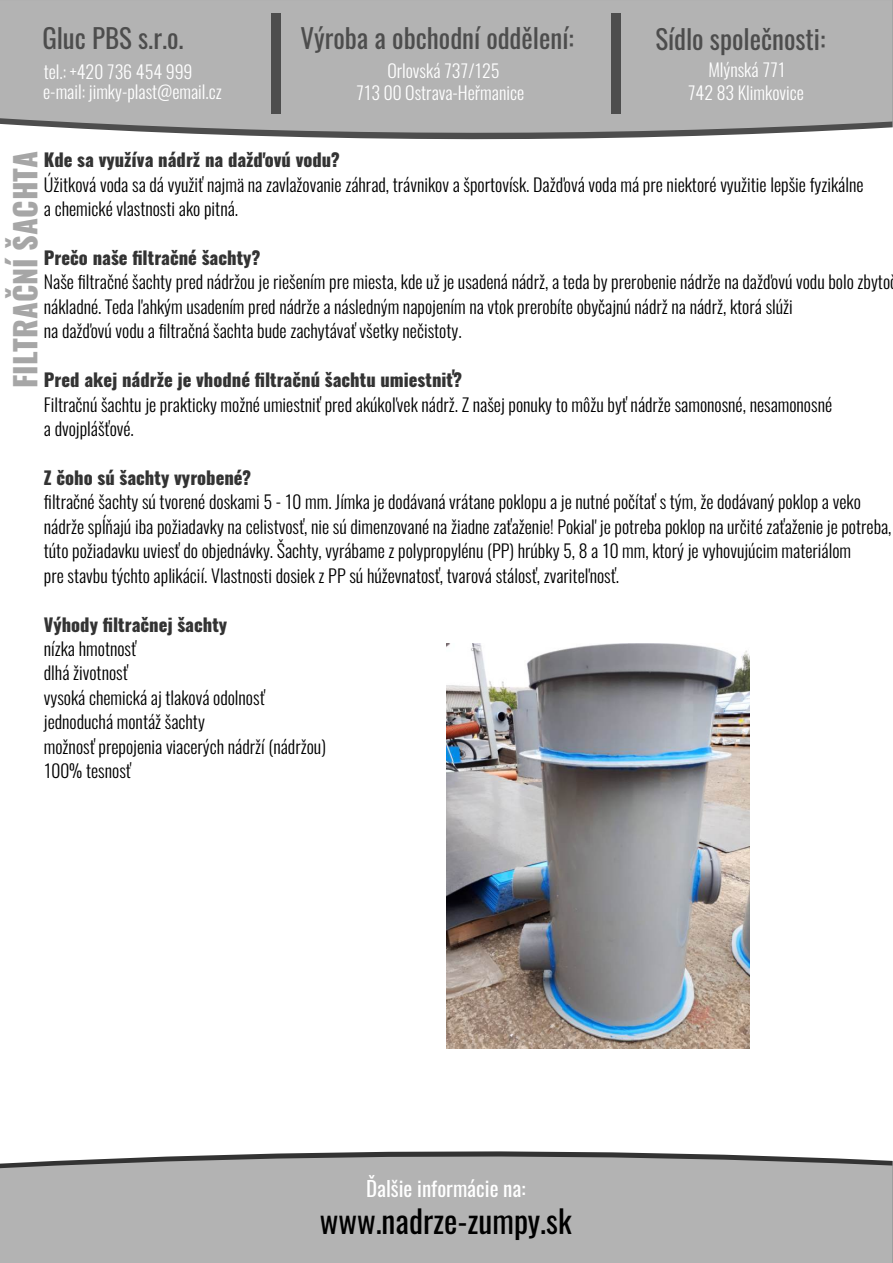
<style>
.page{position:relative;width:893px;height:1263px;background:#fff}
.page>*{position:absolute;margin:0;border:0;box-sizing:border-box;transform-origin:0 0}
.t1{font:31.65px "Oswald";color:#000}
.t2{font:800 30px "Oswald";color:rgb(77 77 77/.5)}
.t3{font:27px "Oswald";color:#4d4d4d}
.t4{font:21px "Oswald";color:#fff}
.t5{font:300 18px/24.5px "Oswald";color:#000}
.t6{font:800 18px "Oswald";color:#333}
.t7{font:300 18px/22.8px "Oswald";color:#fff;text-align:center}
</style>
<div class="page">
<svg style="left:0;top:0;width:893px;height:138px;background:#b0b0b0"></svg>
<div style="left:271px;top:13px;width:10px;height:101px;background:#4d4d4d"></div>
<div style="left:611px;top:13px;width:10px;height:101px;background:#4d4d4d"></div>
<img style="left:446px;top:644px;width:303px;height:404px">
<svg style="left:0;top:1152px;width:893px;height:111px;background:#afafaf"></svg>
<h3 class="t3" style="left:42px;top:19px;width:143px">Gluc PBS s.r.o.</h3>
<h3 class="t3" style="left:655px;top:20px;width:172px">Sídlo společnosti:</h3>
<p class="t7" style="left:688px;top:58px;width:118px">Mlýnská 771<br>742 83 Klimkovice</p>
<h3 class="t3" style="left:300px;top:20px;width:275px">Výroba a obchodní oddělení:</h3>
<p class="t7" style="left:356px;top:60px;width:170px;line-height:21.9px">Orlovská 737/125<br>713 00 Ostrava-Heřmanice</p>
<p class="t7" style="left:43px;top:62px;width:180px;line-height:19.6px;text-align:left">tel.: +420 736 454 999 e-mail: jimky-plast@email.cz</p>
<p class="t6" style="left:44px;top:147px;width:298px">Kde sa využíva nádrž na dažďovú vodu?</p>
<p class="t5" style="left:44px;top:172px;width:821px">Úžitková voda sa dá využiť najmä na zavlažovanie záhrad, trávnikov a športovísk. Dažďová voda má pre niektoré využitie lepšie fyzikálne a chemické vlastnosti ako pitná.</p>
<p class="t6" style="left:44px;top:245px;width:218px">Prečo naše filtračné šachty?</p>
<p class="t5" style="left:44px;top:270px;width:848px">Naše filtračné šachty pred nádržou je riešením pre miesta, kde už je usadená nádrž, a teda by prerobenie nádrže na dažďovú vodu bolo zbyto nákladné. Teda ľahkým usadením pred nádrže a následným napojením na vtok prerobíte obyčajnú nádrž na nádrž, ktorá slúži<br>na dažďovú vodu a filtračná šachta bude zachytávať všetky nečistoty.</p>
<p class="t6" style="left:44px;top:367px;width:420px">Pred akej nádrže je vhodné filtračnú šachtu umiestniť?</p>
<p class="t5" style="left:44px;top:392px;width:790px">Filtračnú šachtu je prakticky možné umiestniť pred akúkoľvek nádrž. Z našej ponuky to môžu byť nádrže samonosné, nesamonosné a dvojplášťové.</p>
<p class="t6" style="left:44px;top:465px;width:209px">Z čoho sú šachty vyrobené?</p>
<p class="t5" style="left:44px;top:490px;width:849px">filtračné šachty sú tvorené doskami 5 - 10 mm. Jímka je dodávaná vrátane poklopu a je nutné počítať s tým, že dodávaný poklop a veko nádrže spĺňajú iba požiadavky na celistvosť, nie sú dimenzované na žiadne zaťaženie! Pokiaľ je potreba poklop na určité zaťaženie je potreba, túto požiadavku uviesť do objednávky. Šachty, vyrábame z polypropylénu (PP) hrúbky 5, 8 a 10 mm, ktorý je vyhovujúcim materiálom<br>pre stavbu týchto aplikácií. Vlastnosti dosiek z PP sú húževnatosť, tvarová stálosť, zvariteľnosť.</p>
<p class="t6" style="left:44px;top:612px;width:185px">Výhody filtračnej šachty</p>
<p class="t5" style="left:44px;top:636px;width:284px">nízka hmotnosť<br>dlhá životnosť<br>vysoká chemická aj tlaková odolnosť jednoduchá montáž šachty<br>možnosť prepojenia viacerých nádrží (nádržou)<br>100% tesnosť</p>
<h2 class="t2" style="left:5px;top:388px;width:238px;rotate:-90deg">FILTRAČNÍ ŠACHTA</h2>
<p class="t4" style="left:366px;top:1174px;width:161px">Ďalšie informácie na:</p>
<h1 class="t1" style="left:320px;top:1200px;width:253px">www.nadrze-zumpy.sk</h1>
</div>
